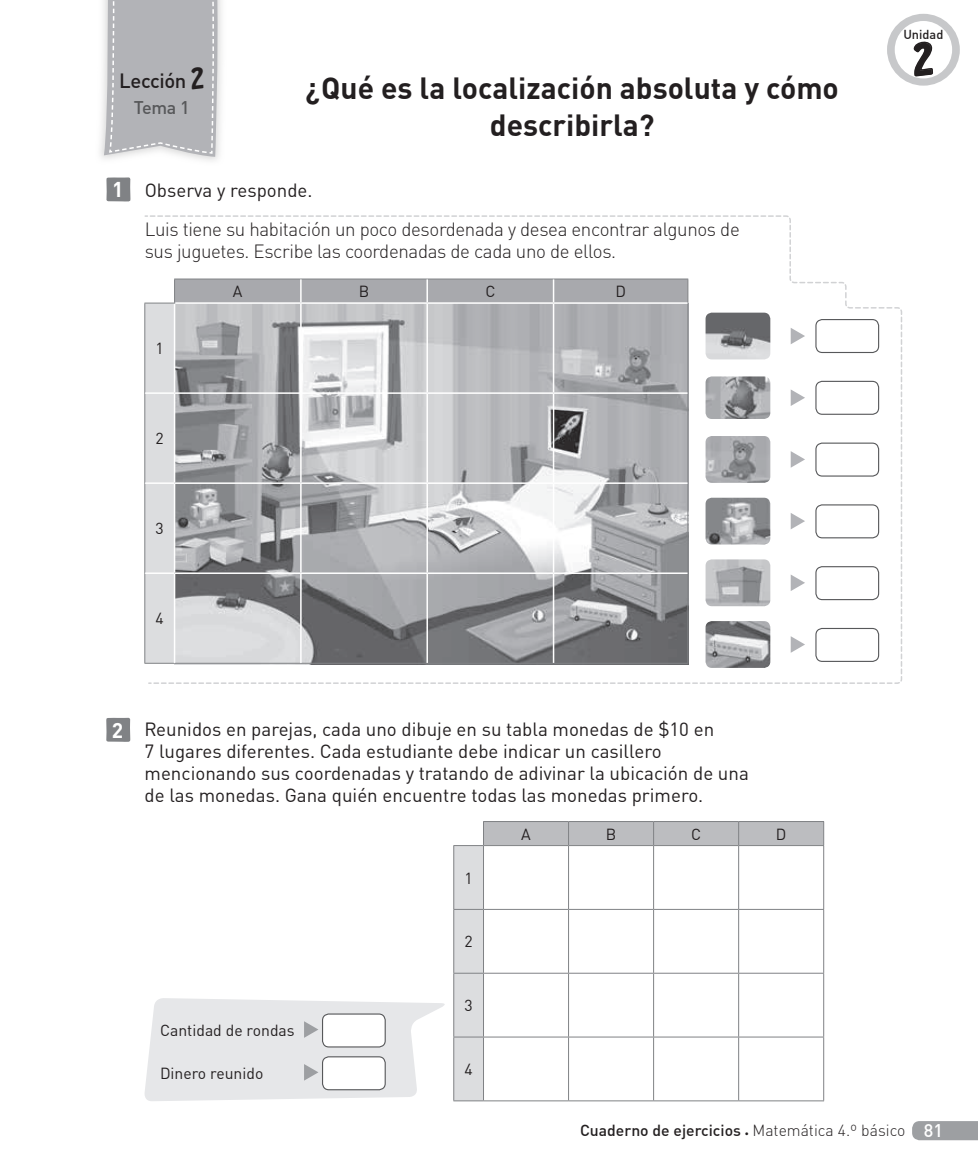
<style>
.page{position:relative;width:978px;height:1170px;background:#fff}
.page>*{position:absolute;margin:0;border:0;box-sizing:border-box;transform-origin:0 0}
.t1{font:40.5px "DK Hobgoblin";color:#231f20}
.t2{font:700 30px/36px "DIN Pro";color:#231f20;text-align:center}
.t3{font:500 20.25px "DIN Pro";letter-spacing:-.025em;color:#231f20}
.t4{font:18.75px/21.8px "DIN Pro";color:#231f20}
.t5{font:300 18.75px/38.7px "DIN Pro";letter-spacing:-.02em;color:#231f20}
.t6{font:500 18px "DIN Pro";color:#57585a}
.t7{font:15.75px "DIN Pro";color:#231f20}
.t8{font:500 15.75px "DIN Pro";color:#231f20}
.t9{font:500 12.75px "DIN Pro";color:#231f20}
.s1{font-family:"DK Hobgoblin";font-weight:400;font-size:27px}
.s2{font-weight:700;font-size:21px;color:#fff}
.s3{font-weight:400}
.s4{font-family:"Minion Pro";font-weight:400;font-size:10.5px}
.s5{font-weight:300}
.s6{font-size:18px;color:#fff}
</style>
<div class="page">
<svg style="left:104px;top:0;width:115px;height:157px;background:#b8b9bc"></svg>
<svg style="left:144px;top:215px;width:759px;height:469px"></svg>
<div style="left:816px;top:628px;width:63px;height:33px;background:#fff;border-radius:6px"></div>
<div style="left:815px;top:628px;width:64px;height:34px;border:1px solid #57585a;border-radius:6px"></div>
<div style="left:816px;top:566px;width:63px;height:33px;background:#fff;border-radius:6px"></div>
<div style="left:815px;top:566px;width:64px;height:34px;border:1px solid #57585a;border-radius:6px"></div>
<div style="left:816px;top:319px;width:63px;height:33px;background:#fff;border-radius:6px"></div>
<div style="left:815px;top:319px;width:64px;height:34px;border:1px solid #57585a;border-radius:6px"></div>
<div style="left:816px;top:381px;width:63px;height:33px;background:#fff;border-radius:6px"></div>
<div style="left:815px;top:381px;width:64px;height:34px;border:1px solid #57585a;border-radius:6px"></div>
<div style="left:816px;top:443px;width:63px;height:33px;background:#fff;border-radius:6px"></div>
<div style="left:815px;top:442px;width:64px;height:34px;border:1px solid #57585a;border-radius:6px"></div>
<div style="left:816px;top:505px;width:63px;height:32px;background:#fff;border-radius:6px"></div>
<div style="left:815px;top:504px;width:64px;height:34px;border:1px solid #57585a;border-radius:6px"></div>
<svg style="left:106px;top:717px;width:24px;height:24px"></svg>
<svg style="left:144px;top:821px;width:680px;height:280px"></svg>
<svg style="left:106px;top:177px;width:24px;height:24px"></svg>
<img style="left:705px;top:312px;width:65px;height:47px">
<img style="left:705px;top:376px;width:65px;height:43px">
<img style="left:705px;top:436px;width:65px;height:47px">
<img style="left:705px;top:497px;width:65px;height:47px">
<img style="left:705px;top:559px;width:65px;height:47px">
<img style="left:705px;top:621px;width:65px;height:46px">
<svg style="left:791px;top:328px;width:14px;height:16px"></svg>
<svg style="left:791px;top:389px;width:14px;height:17px"></svg>
<svg style="left:791px;top:451px;width:14px;height:16px"></svg>
<svg style="left:791px;top:512px;width:14px;height:17px"></svg>
<svg style="left:791px;top:574px;width:14px;height:17px"></svg>
<svg style="left:791px;top:636px;width:14px;height:16px"></svg>
<hr style="left:144px;top:303px;width:1px;height:90px;background:#808285">
<hr style="left:144px;top:393px;width:1px;height:90px;background:#808285">
<hr style="left:144px;top:483px;width:1px;height:90px;background:#808285">
<hr style="left:144px;top:573px;width:1px;height:89px;background:#808285">
<hr style="left:144px;top:662px;width:31px;height:1px;background:#808285">
<hr style="left:174px;top:278px;width:127px;height:1px;background:#808285">
<hr style="left:301px;top:278px;width:126px;height:1px;background:#808285">
<hr style="left:427px;top:278px;width:126px;height:1px;background:#808285">
<hr style="left:553px;top:278px;width:135px;height:1px;background:#808285">
<svg style="left:145px;top:279px;width:543px;height:384px;background:#afb0b3"></svg>
<hr style="left:145px;top:392px;width:30px;height:2px;background:#fff">
<hr style="left:145px;top:482px;width:30px;height:2px;background:#fff">
<hr style="left:145px;top:572px;width:30px;height:2px;background:#fff">
<svg style="left:912px;top:1121px;width:66px;height:18px"></svg>
<div style="left:887px;top:14px;width:73px;height:72px;background:#c7c8ca;border-radius:50%"></div>
<div style="left:895px;top:21px;width:57px;height:57px;background:#fff;border-radius:50%"></div>
<svg style="left:913px;top:41px;width:21px;height:36px"></svg>
<p class="t3" style="left:119px;top:64px;width:87px">Lección <span class="s1">2</span></p>
<p class="t6" style="left:134px;top:93px;width:57px">Tema 1</p>
<h2 class="t2" style="left:306px;top:67px;width:535px">¿Qué es la localización absoluta y cómo describirla?</h2>
<p class="t5" style="left:145px;top:169px;width:597px;text-indent:-33px"><span class="s2">1</span> <span class="s3">Observa y responde.<br></span>Luis tiene su habitación un poco desordenada y desea encontrar algunos de</p>
<p class="t5" style="left:145px;top:230px;width:473px">sus juguetes. Escribe las coordenadas de cada uno de ellos.</p>
<p class="t7" style="left:233px;top:279px;width:11px">A</p>
<p class="t7" style="left:359px;top:279px;width:12px">B</p>
<p class="t7" style="left:485px;top:279px;width:12px">C</p>
<p class="t7" style="left:615px;top:279px;width:12px">D</p>
<p class="t7" style="left:156px;top:336px;width:10px">1</p>
<p class="t7" style="left:156px;top:426px;width:10px">2</p>
<p class="t7" style="left:156px;top:516px;width:10px">3</p>
<p class="t7" style="left:156px;top:606px;width:10px">4</p>
<p class="t4" style="left:145px;top:716px;width:606px;text-indent:-33px"><span class="s2">2</span> Reunidos en parejas, cada uno dibuje en su tabla monedas de $10 en<br>7 lugares diferentes. Cada estudiante debe indicar un casillero mencionando sus coordenadas y tratando de adivinar la ubicación de una de las monedas. Gana quién encuentre todas las monedas primero.</p>
<p class="t7" style="left:521px;top:821px;width:11px">A</p>
<p class="t7" style="left:606px;top:821px;width:12px">B</p>
<p class="t7" style="left:691px;top:821px;width:12px">C</p>
<p class="t7" style="left:776px;top:821px;width:12px">D</p>
<p class="t7" style="left:464px;top:865px;width:10px">1</p>
<p class="t7" style="left:464px;top:929px;width:10px">2</p>
<p class="t7" style="left:160px;top:1018px;width:136px">Cantidad de rondas</p>
<p class="t7" style="left:160px;top:1060px;width:105px">Dinero reunido</p>
<p class="t7" style="left:464px;top:992px;width:10px">3</p>
<p class="t7" style="left:464px;top:1056px;width:10px">4</p>
<p class="t9" style="left:903px;top:24px;width:42px">Unidad</p>
<h1 class="t1" style="left:913px;top:29px;width:22px">2</h1>
<p class="t8" style="left:580px;top:1117px;width:364px">Cuaderno de ejercicios <span class="s4">•</span> <span class="s5">Matemática 4.º básico</span> <span class="s6">81</span></p>
</div>
